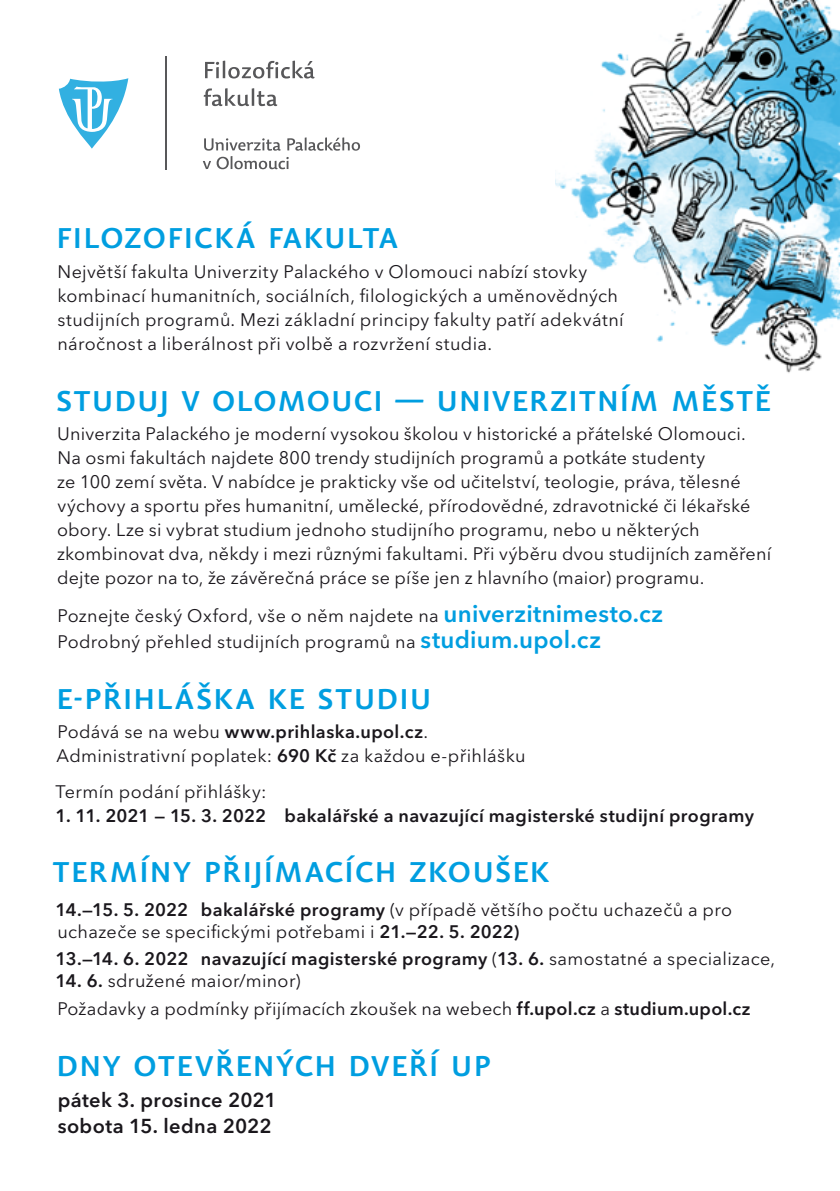
<style>
.page{position:relative;width:840px;height:1191px;background:#fff}
.page>*{position:absolute;margin:0;border:0;box-sizing:border-box;transform-origin:0 0}
.t1{font:600 28px "Dederon SLOT";letter-spacing:.065em;color:#009ee0}
.t2{font:600 20px/26px "Avenir Next LT Pro";letter-spacing:.02em;color:#1a171c}
.t3{font:18px/24px "Avenir Next LT Pro";letter-spacing:.015em;color:#1a171c}
.t4{font:600 18px "Avenir Next LT Pro";letter-spacing:.025em;color:#1a171c}
.s1{font-weight:600;font-size:24px;color:#009ee0}
.s2{font-weight:600}
.s3{font-weight:400}
</style>
<div class="page">
<img style="left:555px;top:0;width:284px;height:373px">
<hr style="left:165px;top:57px;width:1px;height:113px;background:#58585a">
<svg style="left:205px;top:61px;width:110px;height:18px"></svg>
<svg style="left:203px;top:88px;width:74px;height:18px"></svg>
<svg style="left:59px;top:78px;width:69px;height:71px"></svg>
<svg style="left:203px;top:137px;width:157px;height:32px"></svg>
<h1 class="t1" style="left:57px;top:221px;width:342px">FILOZOFICKÁ FAKULTA</h1>
<p class="t3" style="left:57px;top:260px;width:567px">Největší fakulta Univerzity Palackého v Olomouci nabízí stovky kombinací humanitních, sociálních, filologických a uměnovědných studijních programů. Mezi základní principy fakulty patří adekvátní náročnost a liberálnost při volbě a rozvržení studia.</p>
<h1 class="t1" style="left:57px;top:384px;width:714px">STUDUJ V OLOMOUCI — UNIVERZITNÍM MĚSTĚ</h1>
<p class="t3" style="left:57px;top:422px;width:715px">Univerzita Palackého je moderní vysokou školou v historické a přátelské Olomouci.<br>Na osmi fakultách najdete 800 trendy studijních programů a potkáte studenty<br>ze 100 zemí světa. V nabídce je prakticky vše od učitelství, teologie, práva, tělesné výchovy a sportu přes humanitní, umělecké, přírodovědné, zdravotnické či lékařské obory. Lze si vybrat studium jednoho studijního programu, nebo u některých zkombinovat dva, někdy i mezi různými fakultami. Při výběru dvou studijních zaměření dejte pozor na to, že závěrečná práce se píše jen z hlavního (maior) programu.</p>
<p class="t3" style="left:57px;top:602px;width:607px;line-height:26px">Poznejte český Oxford, vše o něm najdete na <span class="s1">univerzitnimesto.cz<br></span>Podrobný přehled studijních programů na <span class="s1">studium.upol.cz</span></p>
<h1 class="t1" style="left:57px;top:681px;width:375px">E-PŘIHLÁŠKA KE STUDIU</h1>
<p class="t3" style="left:56px;top:720px;width:470px">Podává se na webu <span class="s2">www.prihlaska.upol.cz</span>.<br>Administrativní poplatek: <span class="s2">690 Kč</span> za každou e-přihlášku</p>
<p class="t3" style="left:55px;top:779px;width:212px">Termín podání přihlášky:</p>
<p class="t4" style="left:56px;top:804px;width:699px">1. 11. 2021 — 15. 3. 2022 bakalářské a navazující magisterské studijní programy</p>
<h1 class="t1" style="left:53px;top:855px;width:497px">TERMÍNY PŘIJÍMACÍCH ZKOUŠEK</h1>
<p class="t3" style="left:56px;top:898px;width:677px;line-height:22px"><span class="s2">14.—15. 5. 2022 bakalářské programy</span> (v případě většího počtu uchazečů a pro uchazeče se specifickými potřebami i <span class="s2">21.—22. 5. 2022)</span></p>
<p class="t4" style="left:56px;top:948px;width:720px">13.—14. 6. 2022 navazující magisterské programy <span class="s3">(</span>13. 6. <span class="s3">samostatné a specializace,</span></p>
<p class="t3" style="left:56px;top:967px;width:696px;line-height:27.6px"><span class="s2">14. 6.</span> sdružené maior/minor)<br>Požadavky a podmínky přijímacích zkoušek na webech <span class="s2">ff.upol.cz</span> a <span class="s2">studium.upol.cz</span></p>
<h1 class="t1" style="left:57px;top:1048px;width:435px">DNY OTEVŘENÝCH DVEŘÍ UP</h1>
<p class="t2" style="left:58px;top:1087px;width:220px">pátek 3. prosince 2021 sobota 15. ledna 2022</p>
</div>
